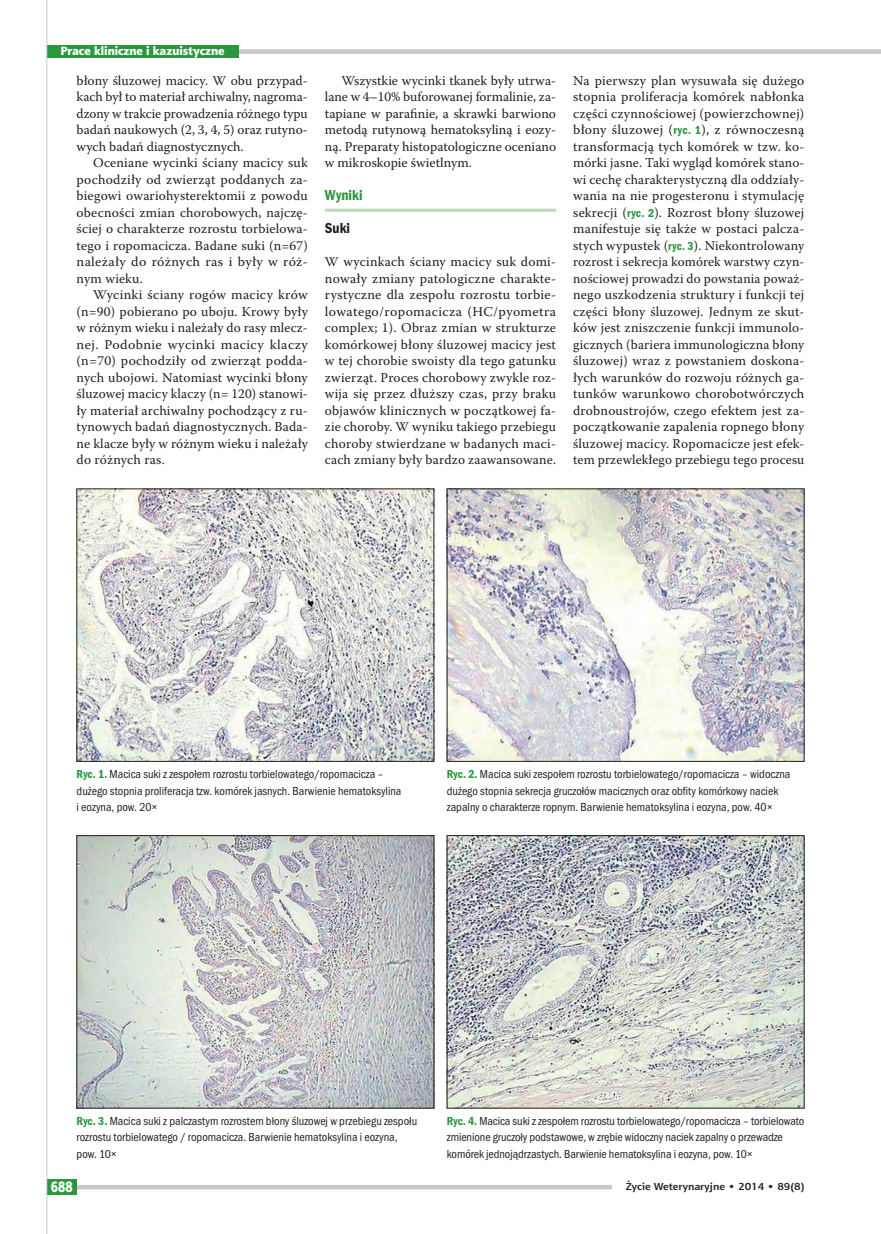
<style>
.page{position:relative;width:881px;height:1234px;background:#fff}
.page>*{position:absolute;margin:0;border:0;box-sizing:border-box;transform-origin:0 0}
.t1{font:15px "Franklin Got Itc TOT Dem Con";color:#2a973d}
.t2{font:15px "Franklin Got Itc TOT Dem Con";color:#231f20}
.t3{font:15px "Aerton Cnd EFN Black";color:#fff}
.t4{font:13.5px/16.5px "Warnock Pro";letter-spacing:.01em;color:#231f20;text-align:justify}
.t5{font:12px/16.5px "Franklin Got Itc TOT Boo Con";color:#231f20}
.t6{font:12px "Aerton EFN Black";color:#fff}
.t7{font:700 10.2px "Aerton EFN";color:#231f20;scale:1.11 1}
.s1{font-family:"Franklin Got Itc TOT Dem Con";font-size:12px;color:#2a973d}
.s2{font-family:"Franklin Got Itc TOT Dem Con";color:#2a973d}
</style>
<div class="page">
<hr style="left:325px;top:209px;width:231px;height:3px;background:#bdd8b7">
<img style="left:79px;top:490px;width:353px;height:269px">
<img style="left:79px;top:837px;width:353px;height:269px">
<div style="left:77px;top:835px;width:357px;height:273px;border:1px solid #231f20"></div>
<img style="left:448px;top:490px;width:354px;height:269px">
<img style="left:448px;top:837px;width:354px;height:269px">
<div style="left:446px;top:835px;width:358px;height:273px;border:1px solid #231f20"></div>
<div style="left:47px;top:49px;width:833px;height:5px;background:#c7c8ca"></div>
<div style="left:47px;top:45px;width:191px;height:13px;background:#2a973d"></div>
<div style="left:47px;top:1184px;width:565px;height:5px;background:#c7c8ca"></div>
<div style="left:47px;top:1178px;width:30px;height:15px;background:#2a973d"></div>
<hr style="left:46px;top:0;width:1px;height:1233px;background:#c7c8ca">
<p class="t6" style="left:60px;top:43px;width:166px">Prace kliniczne i kazuistyczne</p>
<p class="t4" style="left:77px;top:72px;width:233px">błony śluzowej macicy. W obu przypad&shy;kach był to materiał archiwalny, nagroma&shy;dzony w trakcie prowadzenia różnego typu badań naukowych (2, 3, 4, 5) oraz rutyno&shy;wych badań diagnostycznych.</p>
<p class="t4" style="left:77px;top:154px;width:233px;text-indent:16px">Oceniane wycinki ściany macicy suk pochodziły od zwierząt poddanych za&shy;biegowi owariohysterektomii z powodu obecności zmian chorobowych, najczę&shy;ściej o charakterze rozrostu torbielowa&shy;tego i ropomacicza. Badane suki (n=67) należały do różnych ras i były w róż&shy;nym wieku.</p>
<p class="t4" style="left:77px;top:286px;width:233px;text-indent:16px">Wycinki ściany rogów macicy krów (n=90) pobierano po uboju. Krowy były w różnym wieku i należały do rasy mlecz&shy;nej. Podobnie wycinki macicy klaczy (n=70) pochodziły od zwierząt podda&shy;nych ubojowi. Natomiast wycinki błony śluzowej macicy klaczy (n= 120) stanowi&shy;ły materiał archiwalny pochodzący z ru&shy;tynowych badań diagnostycznych. Bada&shy;ne klacze były w różnym wieku i należały do różnych ras.</p>
<p class="t4" style="left:325px;top:72px;width:233px;text-indent:16px">Wszystkie wycinki tkanek były utrwa&shy;lane w 4–10% buforowanej formalinie, za&shy;tapiane w parafinie, a skrawki barwiono metodą rutynową hematoksyliną i eozy&shy;ną. Preparaty histopatologiczne oceniano w mikroskopie świetlnym.</p>
<p class="t1" style="left:325px;top:186px;width:39px">Wyniki</p>
<p class="t2" style="left:325px;top:219px;width:27px">Suki</p>
<p class="t4" style="left:325px;top:253px;width:233px">W wycinkach ściany macicy suk domi&shy;nowały zmiany patologiczne charakte&shy;rystyczne dla zespołu rozrostu torbie&shy;lowatego/ropomacicza (HC/pyometra complex; 1). Obraz zmian w strukturze komórkowej błony śluzowej macicy jest w tej chorobie swoisty dla tego gatunku zwierząt. Proces chorobowy zwykle roz&shy;wija się przez dłuższy czas, przy braku objawów klinicznych w początkowej fa&shy;zie choroby. W wyniku takiego przebiegu choroby stwierdzane w badanych maci&shy;cach zmiany były bardzo zaawansowane.</p>
<p class="t4" style="left:573px;top:72px;width:233px">Na pierwszy plan wysuwała się dużego stopnia proliferacja komórek nabłonka części czynnościowej (powierzchownej) błony śluzowej (<span class="s1">ryc. 1</span>), z równoczesną transformacją tych komórek w tzw. ko&shy;mórki jasne. Taki wygląd komórek stano&shy;wi cechę charakterystyczną dla oddziały&shy;wania na nie progesteronu i stymulację sekrecji (<span class="s1">ryc. 2</span>). Rozrost błony śluzowej manifestuje się także w postaci palcza&shy;stych wypustek (<span class="s1">ryc. 3</span>). Niekontrolowany rozrost i sekrecja komórek warstwy czyn&shy;nościowej prowadzi do powstania poważ&shy;nego uszkodzenia struktury i funkcji tej części błony śluzowej. Jednym ze skut&shy;ków jest zniszczenie funkcji immunolo&shy;gicznych (bariera immunologiczna błony śluzowej) wraz z powstaniem doskona&shy;łych warunków do rozwoju różnych ga&shy;tunków warunkowo chorobotwórczych drobnoustrojów, czego efektem jest za&shy;początkowanie zapalenia ropnego błony śluzowej macicy. Ropomacicze jest efek&shy;tem przewlekłego przebiegu tego procesu</p>
<p class="t5" style="left:77px;top:765px;width:326px"><span class="s2">Ryc. 1.</span> Macica suki z zespołem rozrostu torbielowatego/ropomacicza – dużego stopnia proliferacja tzw. komórek jasnych. Barwienie hematoksylina i eozyna, pow. 20×</p>
<p class="t5" style="left:446px;top:765px;width:345px"><span class="s2">Ryc. 2.</span> Macica suki zespołem rozrostu torbielowatego/ropomacicza – widoczna dużego stopnia sekrecja gruczołów macicznych oraz obfity komórkowy naciek zapalny o charakterze ropnym. Barwienie hematoksylina i eozyna, pow. 40×</p>
<p class="t5" style="left:77px;top:1112px;width:342px"><span class="s2">Ryc. 3.</span> Macica suki z palczastym rozrostem błony śluzowej w przebiegu zespołu rozrostu torbielowatego / ropomacicza. Barwienie hematoksylina i eozyna, pow. 10×</p>
<p class="t5" style="left:446px;top:1112px;width:359px"><span class="s2">Ryc. 4.</span> Macica suki z zespołem rozrostu torbielowatego/ropomacicza – torbielowato zmienione gruczoły podstawowe, w zrębie widoczny naciek zapalny o przewadze komórek jednojądrzastych. Barwienie hematoksylina i eozyna, pow. 10×</p>
<p class="t3" style="left:51px;top:1177px;width:23px">688</p>
<p class="t7" style="left:625px;top:1180px;width:162px">Życie Weterynaryjne • 2014 • 89(8)</p>
</div>
